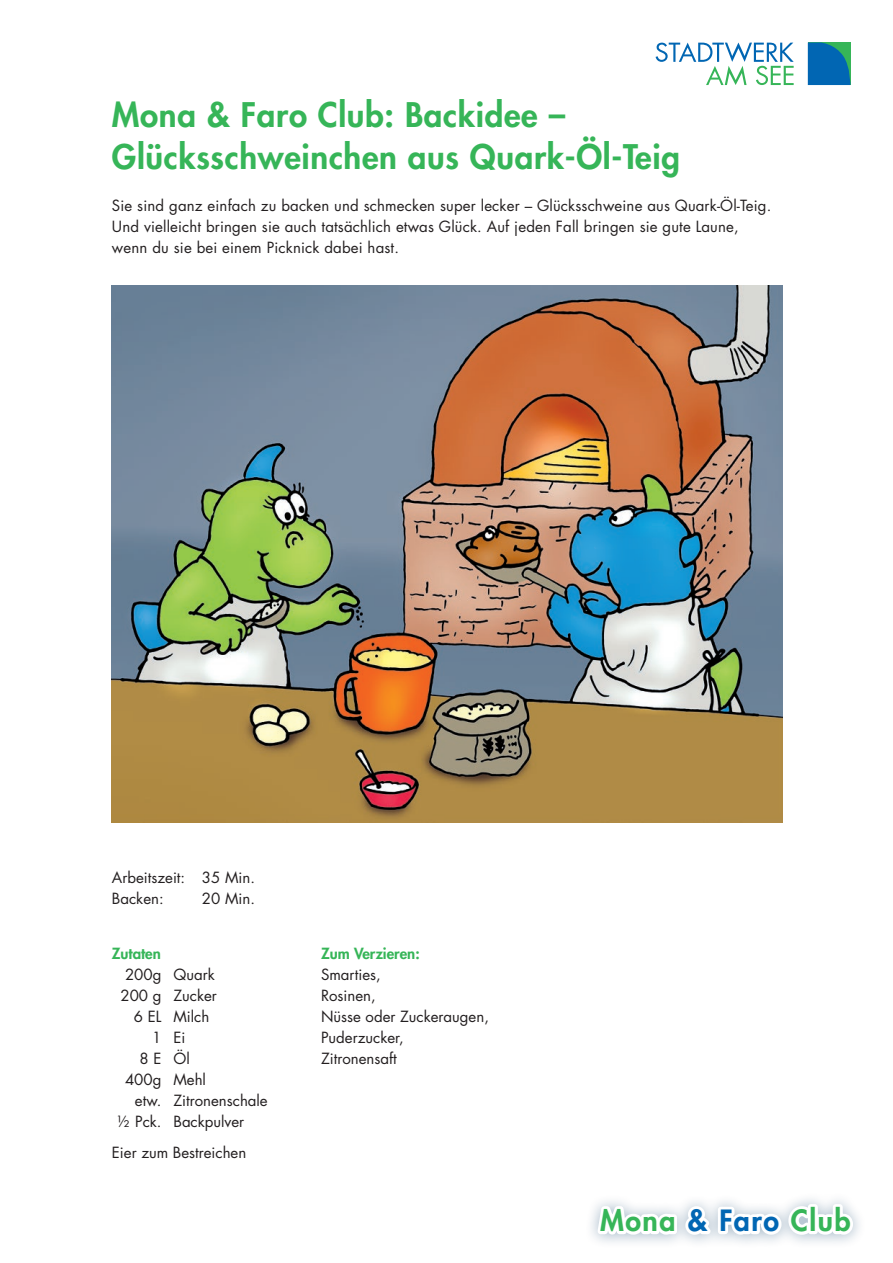
<style>
.page{position:relative;width:893px;height:1263px;background:#fff}
.page>*{position:absolute;margin:0;border:0;box-sizing:border-box;transform-origin:0 0}
.t1{font:800 33px/42px "Futura Std";letter-spacing:.02em;color:#36b558}
.t2{font:800 28.5px "Futura Std";letter-spacing:.05em;color:#36b558}
.t3{font:15px/21px "Futura Std";letter-spacing:.01em;color:#231f20}
.t4{font:800 15px "Futura Std";color:#36b558}
.s1{color:#0166b3}
</style>
<div class="page">
<img style="left:112px;top:286px;width:670px;height:537px">
<svg style="left:808px;top:43px;width:42px;height:42px;background:#0870a6"></svg>
<svg style="left:656px;top:43px;width:138px;height:42px"></svg>
<svg style="left:593px;top:1199px;width:263px;height:42px"></svg>
<h1 class="t1" style="left:112px;top:94px;width:569px">Mona &amp; Faro Club: Backidee –<br>Glücksschweinchen aus Quark-Öl-Teig</h1>
<p class="t3" style="left:112px;top:195px;width:661px">Sie sind ganz einfach zu backen und schmecken super lecker – Glücksschweine aus Quark-Öl-Teig.<br>Und vielleicht bringen sie auch tatsächlich etwas Glück. Auf jeden Fall bringen sie gute Laune, wenn du sie bei einem Picknick dabei hast.</p>
<p class="t3" style="left:112px;top:867px;width:145px">Arbeitszeit: 35 Min.<br>Backen:</p>
<p class="t3" style="left:202px;top:888px;width:55px">20 Min.</p>
<p class="t4" style="left:112px;top:944px;width:50px">Zutaten</p>
<p class="t3" style="left:125px;top:964px;width:91px">200g Quark</p>
<p class="t3" style="left:120px;top:985px;width:98px">200 g Zucker</p>
<p class="t3" style="left:134px;top:1006px;width:77px">6 EL Milch</p>
<p class="t3" style="left:152px;top:1027px;width:35px">1 Ei</p>
<p class="t3" style="left:140px;top:1048px;width:52px">8 E Öl</p>
<p class="t3" style="left:125px;top:1069px;width:82px">400g Mehl</p>
<p class="t3" style="left:135px;top:1090px;width:134px">etw. Zitronenschale</p>
<p class="t3" style="left:117px;top:1111px;width:129px">½ Pck. Backpulver</p>
<p class="t3" style="left:112px;top:1142px;width:136px">Eier zum Bestreichen</p>
<p class="t4" style="left:321px;top:944px;width:100px">Zum Verzieren:</p>
<p class="t3" style="left:321px;top:964px;width:169px">Smarties,<br>Rosinen,<br>Nüsse oder Zuckeraugen,<br>Puderzucker,<br>Zitronensaft</p>
<h2 class="t2" style="left:600px;top:1203px;width:252px">Mona <span class="s1">&amp; Faro</span> Club</h2>
</div>
